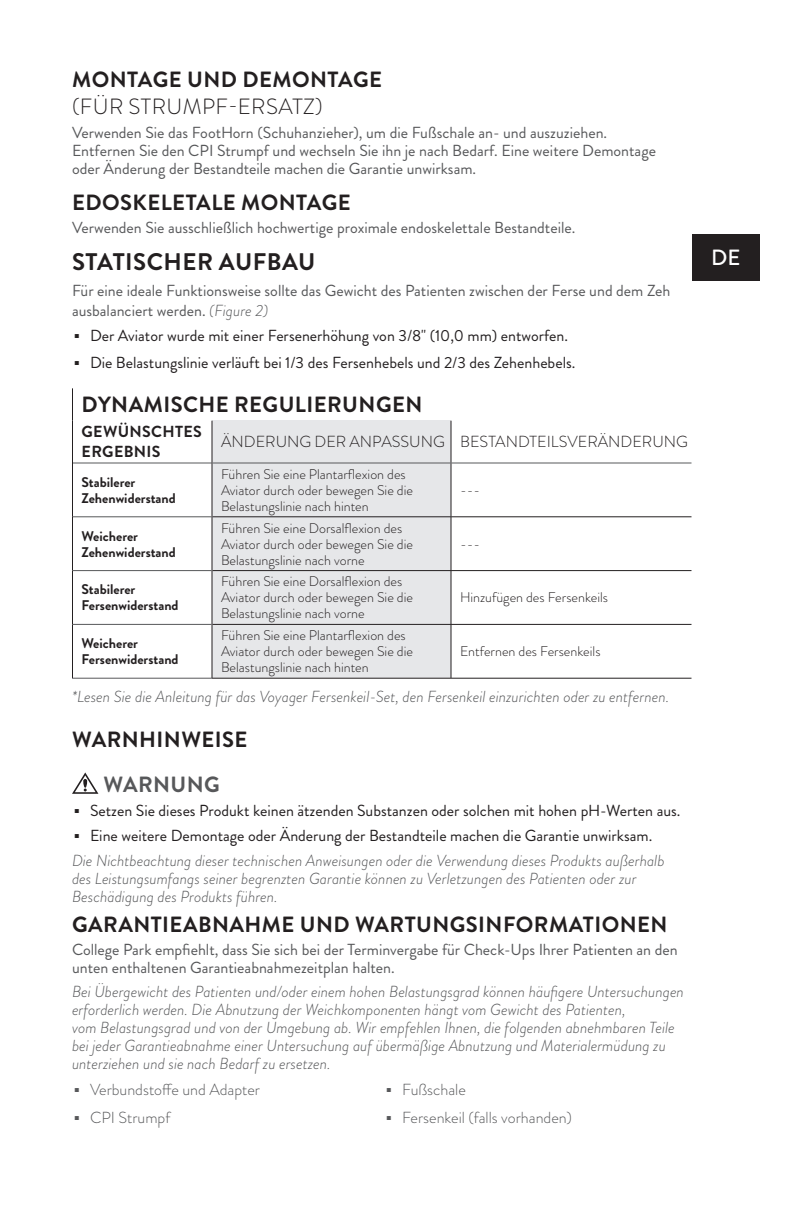
<style>
.page{position:relative;width:792px;height:1224px;background:#fff}
.page>*{position:absolute;margin:0;border:0;box-sizing:border-box;transform-origin:0 0}
.Body{font:700 24px "Brandon Grotesque";letter-spacing:.02em;color:#231f20}
.t1{font:700 22px "Brandon Grotesque";letter-spacing:.02em;color:#231f20}
.t2{font:300 22px "Brandon Grotesque";letter-spacing:.02em;color:#231f20}
.t3{font:700 22px "Brandon Grotesque";letter-spacing:.02em;color:#57585a}
.t4{font:500 22px "Brandon Grotesque";color:#fff}
.t5{font:italic 300 16px/18px "Brandon Grotesque";color:#57585a}
.Body-2{font:16px/18px "Brandon Grotesque";color:#57585a}
.t6{font:16px "Brandon Grotesque";color:#231f20}
.t7{font:300 16px "Brandon Grotesque";color:#57585a}
.t8{font:300 16px "Brandon Grotesque";color:#231f20}
.Chart{font:700 16px/20px "Brandon Grotesque";letter-spacing:.02em;color:#231f20}
.t9{font:300 14px/16px "Brandon Grotesque";color:#231f20}
.Chart-2{font:700 14px/16px "Brandon Grotesque";color:#231f20}
.s1{font-weight:300;font-style:italic}
.s2{font-family:"Andale Mono"}
.s3{font-family:"Andale Mono";font-weight:400}
</style>
<div class="page">
<div style="left:692px;top:234px;width:68px;height:47px;background:#231f20"></div>
<svg style="left:73px;top:421px;width:619px;height:257px"></svg>
<div style="left:213px;top:464px;width:237px;height:214px;background:#e6e7e9"></div>
<hr style="left:73px;top:516px;width:139px;height:1px;background:#57585a">
<hr style="left:73px;top:570px;width:139px;height:1px;background:#57585a">
<hr style="left:73px;top:624px;width:139px;height:1px;background:#57585a">
<hr style="left:73px;top:463px;width:139px;height:1px;background:#57585a">
<hr style="left:72px;top:678px;width:140px;height:1px;background:#57585a">
<hr style="left:72px;top:388px;width:1px;height:33px;background:#231f20">
<hr style="left:72px;top:421px;width:1px;height:42px;background:#231f20">
<hr style="left:212px;top:421px;width:1px;height:42px;background:#231f20">
<hr style="left:450px;top:421px;width:2px;height:42px;background:#231f20">
<hr style="left:72px;top:463px;width:1px;height:54px;background:#231f20">
<hr style="left:212px;top:463px;width:1px;height:54px;background:#231f20">
<hr style="left:450px;top:463px;width:2px;height:54px;background:#231f20">
<hr style="left:72px;top:517px;width:1px;height:54px;background:#231f20">
<hr style="left:212px;top:517px;width:1px;height:54px;background:#231f20">
<hr style="left:450px;top:517px;width:2px;height:53px;background:#231f20">
<hr style="left:72px;top:571px;width:1px;height:53px;background:#231f20">
<hr style="left:212px;top:571px;width:1px;height:53px;background:#231f20">
<hr style="left:450px;top:571px;width:2px;height:53px;background:#231f20">
<hr style="left:72px;top:624px;width:1px;height:54px;background:#231f20">
<hr style="left:212px;top:624px;width:1px;height:54px;background:#231f20">
<hr style="left:450px;top:625px;width:2px;height:53px;background:#231f20">
<hr style="left:212px;top:463px;width:239px;height:1px;background:#57585a">
<hr style="left:451px;top:463px;width:241px;height:1px;background:#57585a">
<hr style="left:212px;top:516px;width:239px;height:1px;background:#231f20">
<hr style="left:451px;top:516px;width:241px;height:1px;background:#231f20">
<hr style="left:212px;top:570px;width:239px;height:1px;background:#231f20">
<hr style="left:451px;top:570px;width:241px;height:1px;background:#231f20">
<hr style="left:212px;top:624px;width:239px;height:1px;background:#231f20">
<hr style="left:451px;top:624px;width:241px;height:1px;background:#231f20">
<hr style="left:212px;top:678px;width:239px;height:1px;background:#231f20">
<hr style="left:451px;top:678px;width:241px;height:1px;background:#231f20">
<svg style="left:72px;top:772px;width:26px;height:22px"></svg>
<p class="t1" style="left:72px;top:64px;width:312px">MONTAGE UND DEMONTAGE</p>
<p class="t2" style="left:72px;top:92px;width:252px">(FÜR STRUMPF-ERSATZ)</p>
<p class="Body-2" style="left:72px;top:124px;width:586px">Verwenden Sie das FootHorn (Schuhanzieher), um die Fußschale an- und auszuziehen.<br>Entfernen Sie den CPI Strumpf und wechseln Sie ihn je nach Bedarf. Eine weitere Demontage oder Änderung der Bestandteile machen die Garantie unwirksam.</p>
<p class="t1" style="left:72px;top:187px;width:280px">EDOSKELETALE MONTAGE</p>
<p class="Body-2" style="left:72px;top:218px;width:505px">Verwenden Sie ausschließlich hochwertige proximale endoskelettale Bestandteile.</p>
<p class="Body" style="left:72px;top:245px;width:245px">STATISCHER AUFBAU</p>
<p class="Body-2" style="left:72px;top:281px;width:600px;line-height:20px">Für eine ideale Funktionsweise sollte das Gewicht des Patienten zwischen der Ferse und dem Zeh ausbalanciert werden. <span class="s1">(Figure 2)</span></p>
<p class="t6" style="left:72px;top:324px;width:498px"><span class="s2">▪</span> Der Aviator wurde mit einer Fersenerhöhung von 3/8" (10,0 mm) entworfen.</p>
<p class="t6" style="left:72px;top:351px;width:505px"><span class="s2">▪</span> Die Belastungslinie verläuft bei 1/3 des Fersenhebels und 2/3 des Zehenhebels.</p>
<p class="t1" style="left:82px;top:389px;width:342px">DYNAMISCHE REGULIERUNGEN</p>
<p class="Chart" style="left:82px;top:422px;width:122px">GEWÜNSCHTES<br>ERGEBNIS</p>
<p class="t8" style="left:221px;top:431px;width:225px">ÄNDERUNG DER ANPASSUNG</p>
<p class="t8" style="left:460px;top:431px;width:229px">BESTANDTEILSVERÄNDERUNG</p>
<p class="Chart-2" style="left:82px;top:474px;width:96px">Stabilerer<br>Zehenwiderstand</p>
<p class="t9" style="left:221px;top:466px;width:194px">Führen Sie eine Plantarflexion des<br>Aviator durch oder bewegen Sie die<br>Belastungslinie nach hinten</p>
<p class="t9" style="left:460px;top:482px;width:22px">---</p>
<p class="Chart-2" style="left:82px;top:528px;width:96px">Weicherer<br>Zehenwiderstand</p>
<p class="t9" style="left:221px;top:520px;width:194px">Führen Sie eine Dorsalflexion des<br>Aviator durch oder bewegen Sie die<br>Belastungslinie nach vorne</p>
<p class="Chart-2" style="left:82px;top:582px;width:99px">Stabilerer<br>Fersenwiderstand</p>
<p class="t9" style="left:221px;top:574px;width:194px">Führen Sie eine Dorsalflexion des<br>Aviator durch oder bewegen Sie die<br>Belastungslinie nach vorne</p>
<p class="t9" style="left:460px;top:536px;width:22px">---</p>
<p class="t9" style="left:460px;top:590px;width:150px">Hinzufügen des Fersenkeils</p>
<p class="Chart-2" style="left:82px;top:636px;width:99px">Weicherer<br>Fersenwiderstand</p>
<p class="t9" style="left:221px;top:627px;width:194px">Führen Sie eine Plantarflexion des<br>Aviator durch oder bewegen Sie die<br>Belastungslinie nach hinten</p>
<p class="t9" style="left:460px;top:643px;width:142px">Entfernen des Fersenkeils</p>
<p class="t5" style="left:72px;top:688px;width:599px">*Lesen Sie die Anleitung für das Voyager Fersenkeil-Set, den Fersenkeil einzurichten oder zu entfernen.</p>
<p class="t1" style="left:72px;top:724px;width:177px">WARNHINWEISE</p>
<p class="t3" style="left:103px;top:769px;width:118px">WARNUNG</p>
<p class="t6" style="left:72px;top:800px;width:610px"><span class="s2">▪</span> Setzen Sie dieses Produkt keinen ätzenden Substanzen oder solchen mit hohen pH-Werten aus.</p>
<p class="t6" style="left:72px;top:825px;width:582px"><span class="s2">▪</span> Eine weitere Demontage oder Änderung der Bestandteile machen die Garantie unwirksam.</p>
<p class="t5" style="left:72px;top:851px;width:594px">Die Nichtbeachtung dieser technischen Anweisungen oder die Verwendung dieses Produkts außerhalb des Leistungsumfangs seiner begrenzten Garantie können zu Verletzungen des Patienten oder zur<br>Beschädigung des Produkts führen.</p>
<p class="t1" style="left:72px;top:909px;width:597px">GARANTIEABNAHME UND WARTUNGSINFORMATIONEN</p>
<p class="Body-2" style="left:72px;top:941px;width:607px">College Park empfiehlt, dass Sie sich bei der Terminvergabe für Check-Ups Ihrer Patienten an den unten enthaltenen Garantieabnahmezeitplan halten.</p>
<p class="t5" style="left:72px;top:982px;width:613px">Bei Übergewicht des Patienten und/oder einem hohen Belastungsgrad können häufigere Untersuchungen erforderlich werden. Die Abnutzung der Weichkomponenten hängt vom Gewicht des Patienten,<br>vom Belastungsgrad und von der Umgebung ab. Wir empfehlen Ihnen, die folgenden abnehmbaren Teile bei jeder Garantieabnahme einer Untersuchung auf übermäßige Abnutzung und Materialermüdung zu unterziehen und sie nach Bedarf zu ersetzen.</p>
<p class="t7" style="left:72px;top:1079px;width:190px"><span class="s3">▪</span> Verbundstoffe und Adapter</p>
<p class="t7" style="left:72px;top:1106px;width:100px"><span class="s3">▪</span> CPI Strumpf</p>
<p class="t7" style="left:384px;top:1079px;width:83px"><span class="s3">▪</span> Fußschale</p>
<p class="t7" style="left:384px;top:1106px;width:190px"><span class="s3">▪</span> Fersenkeil (falls vorhanden)</p>
<h2 class="t4" style="left:711px;top:242px;width:31px">DE</h2>
</div>
